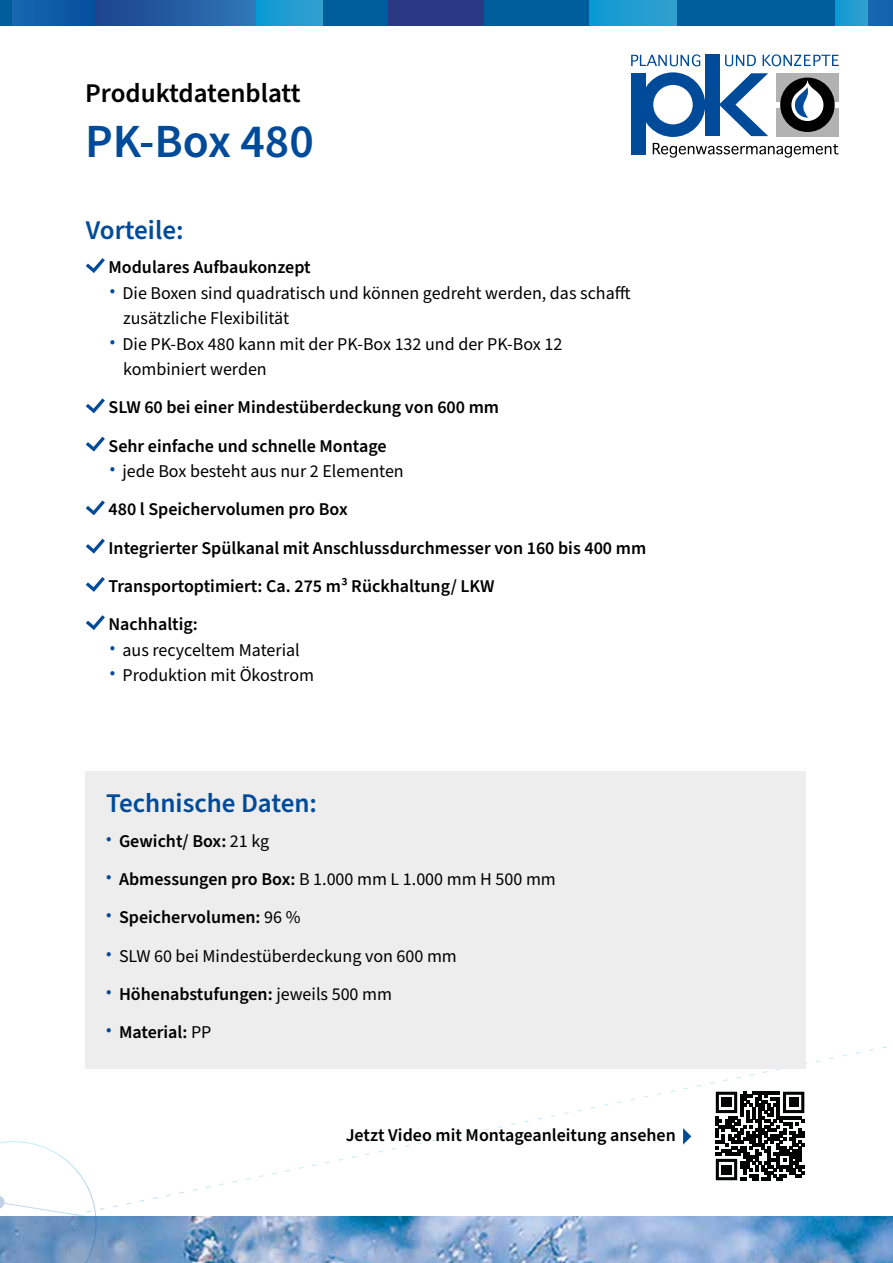
<style>
.page{position:relative;width:893px;height:1263px;background:#fff}
.page>*{position:absolute;margin:0;border:0;box-sizing:border-box;transform-origin:0 0}
.t1{font:600 47.55px "Source Sans Pro";color:#004b99}
.t2{font:600 27px "Source Sans Pro";color:#004b99}
.t3{font:600 27px "Source Sans Pro";color:#000}
.t4{font:600 18px/38.2px "Source Sans Pro";color:#000}
.t5{font:18px/25.5px "Source Sans Pro";color:#000}
.s1{font-weight:400}
.s2{font-weight:600}
</style>
<div class="page">
<img style="left:540px;top:1216px;width:353px;height:47px">
<svg style="left:0;top:1141px;width:540px;height:122px"></svg>
<div style="left:776px;top:73px;width:63px;height:29px;background:#b3b2b2"></div>
<div style="left:776px;top:108px;width:63px;height:28px;background:#b3b2b2"></div>
<div style="left:780px;top:78px;width:55px;height:54px;background:#000;border-radius:50%"></div>
<svg style="left:791px;top:81px;width:32px;height:40px"></svg>
<svg style="left:653px;top:143px;width:185px;height:15px"></svg>
<svg style="left:631px;top:54px;width:69px;height:12px"></svg>
<svg style="left:725px;top:55px;width:31px;height:11px"></svg>
<svg style="left:763px;top:54px;width:76px;height:12px"></svg>
<div style="left:641px;top:72px;width:64px;height:65px;border:13px solid #004a9a;border-radius:50%"></div>
<div style="left:631px;top:73px;width:14px;height:81px;background:#004a9a"></div>
<div style="left:706px;top:54px;width:14px;height:82px;background:#004a9a"></div>
<svg style="left:720px;top:73px;width:48px;height:63px"></svg>
<div style="left:0;top:0;width:16px;height:26px;background:#005d9c"></div>
<div style="left:13px;top:0;width:89px;height:26px;background:#0e5aa7"></div>
<div style="left:866px;top:0;width:27px;height:26px;background:#1664af"></div>
<div style="left:96px;top:0;width:165px;height:26px;background:linear-gradient(to right,#1c428b,#2e7bb9)"></div>
<div style="left:257px;top:0;width:66px;height:26px;background:linear-gradient(to right,#0b9ad4,#33a0ce)"></div>
<svg style="left:834px;top:0;width:33px;height:26px"></svg>
<div style="left:588px;top:0;width:89px;height:26px;background:linear-gradient(to right,#0b9ad4,#34a0ce)"></div>
<div style="left:323px;top:0;width:69px;height:26px;background:#005d9c"></div>
<div style="left:484px;top:0;width:105px;height:26px;background:#005d9c"></div>
<div style="left:677px;top:0;width:157px;height:26px;background:#005d9c"></div>
<div style="left:388px;top:0;width:96px;height:26px;background:#293984"></div>
<svg style="left:86px;top:258px;width:19px;height:15px"></svg>
<svg style="left:86px;top:398px;width:19px;height:15px"></svg>
<svg style="left:86px;top:437px;width:19px;height:15px"></svg>
<svg style="left:86px;top:500px;width:19px;height:15px"></svg>
<svg style="left:86px;top:539px;width:19px;height:15px"></svg>
<svg style="left:86px;top:577px;width:19px;height:15px"></svg>
<svg style="left:86px;top:615px;width:19px;height:15px"></svg>
<div style="left:85px;top:772px;width:721px;height:297px;background:#ededed"></div>
<svg style="left:714px;top:1090px;width:91px;height:91px"></svg>
<svg style="left:715px;top:1090px;width:89px;height:90px"></svg>
<svg style="left:683px;top:1128px;width:8px;height:17px"></svg>
<h2 class="t3" style="left:85px;top:75px;width:217px">Produktdatenblatt</h2>
<h1 class="t1" style="left:85px;top:109px;width:230px">PK-Box 480</h1>
<h2 class="t2" style="left:86px;top:212px;width:99px">Vorteile:</h2>
<p class="t4" style="left:109px;top:248px;width:204px">Modulares Aufbaukonzept</p>
<p class="t5" style="left:123px;top:280px;width:509px;text-indent:-14px"><sup>•</sup> Die Boxen sind quadratisch und können gedreht werden, das schafft zusätzliche Flexibilität</p>
<p class="t5" style="left:123px;top:331px;width:441px;text-indent:-14px"><sup>•</sup> Die PK-Box 480 kann mit der PK-Box 132 und der PK-Box 12 kombiniert werden</p>
<p class="t4" style="left:109px;top:389px;width:392px">SLW 60 bei einer Mindestüberdeckung von 600 mm<br>Sehr einfache und schnelle Montage</p>
<p class="t4" style="left:109px;top:453px;width:539px"><sup>•</sup> <span class="s1">jede Box besteht aus nur 2 Elementen<br></span>480 l Speichervolumen pro Box<br>Integrierter Spülkanal mit Anschlussdurchmesser von 160 bis 400 mm Transportoptimiert: Ca. 275 m³ Rückhaltung/ LKW<br>Nachhaltig:</p>
<p class="t5" style="left:110px;top:637px;width:192px"><sup>•</sup> aus recyceltem Material</p>
<p class="t5" style="left:110px;top:663px;width:206px"><sup>•</sup> Produktion mit Ökostrom</p>
<h2 class="t2" style="left:106px;top:785px;width:212px">Technische Daten:</h2>
<p class="t4" style="left:106px;top:822px;width:164px"><sup>•</sup> Gewicht/ Box: <span class="s1">21 kg</span></p>
<p class="t5" style="left:106px;top:867px;width:451px"><sup>•</sup> <span class="s2">Abmessungen pro Box:</span> B 1.000 mm L 1.000 mm H 500 mm</p>
<p class="t4" style="left:106px;top:899px;width:196px"><sup>•</sup> Speichervolumen: <span class="s1">96 %</span></p>
<p class="t5" style="left:106px;top:943px;width:352px"><sup>•</sup> SLW 60 bei Mindestüberdeckung von 600 mm</p>
<p class="t4" style="left:106px;top:975px;width:287px"><sup>•</sup> Höhenabstufungen: <span class="s1">jeweils 500 mm</span></p>
<p class="t4" style="left:106px;top:1013px;width:107px"><sup>•</sup> Material: <span class="s1">PP</span></p>
<p class="t4" style="left:346px;top:1117px;width:332px">Jetzt Video mit Montageanleitung ansehen</p>
</div>
